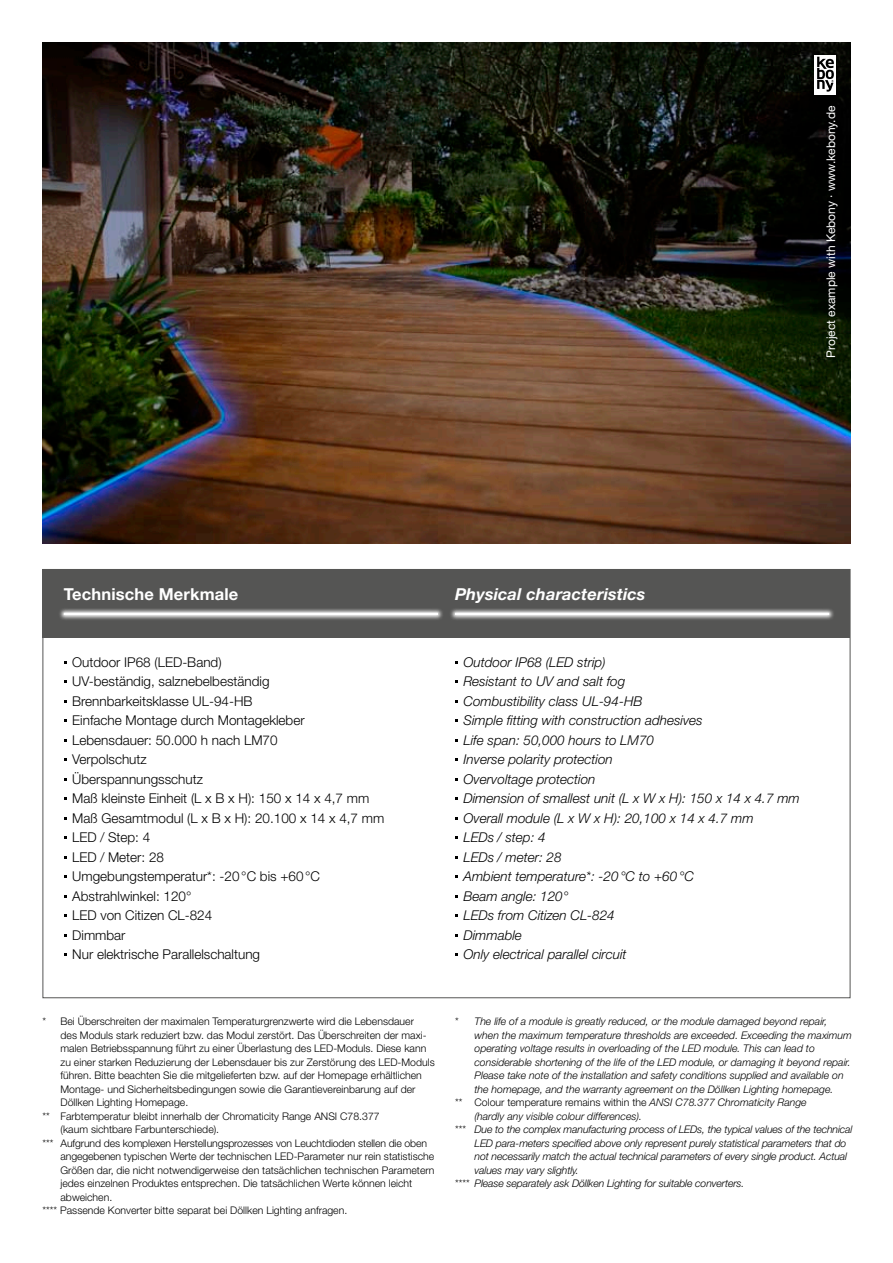
<style>
.page{position:relative;width:893px;height:1263px;background:#fff}
.page>*{position:absolute;margin:0;border:0;box-sizing:border-box;transform-origin:0 0}
.t1{font:italic 700 16.5px "Helvetica Neue LT Std";letter-spacing:.01em;color:#fff}
.t2{font:700 16.5px "Helvetica Neue LT Std";letter-spacing:.01em;color:#fff}
.t3{font:italic 300 13.5px/19.5px "Helvetica Neue LT Std";color:#000}
.t4{font:300 13.5px/19.5px "Helvetica Neue LT Std";color:#000}
.t5{font:12px "Helvetica Neue LT Std";color:#fff}
.t6{font:300 10.5px "Helvetica Neue LT Std";color:#000}
.t7{font:italic 300 10.5px "Helvetica Neue LT Std";color:#000}
.s1{font-style:normal}
.s2{font-style:italic}
</style>
<div class="page">
<img style="left:43px;top:43px;width:807px;height:501px">
<div style="left:43px;top:569px;width:807px;height:68px;background:#555554"></div>
<svg style="left:59px;top:609px;width:384px;height:11px;background:#9d9d9c"></svg>
<hr style="left:64px;top:613px;width:374px;height:2px;background:#fff">
<svg style="left:450px;top:609px;width:384px;height:11px;background:#9d9d9c"></svg>
<hr style="left:455px;top:613px;width:374px;height:2px;background:#fff">
<div style="left:815px;top:55px;width:21px;height:40px;background:#fff"></div>
<svg style="left:817px;top:57px;width:17px;height:35px"></svg>
<p class="t5" style="left:823px;top:358px;width:254px;rotate:-90deg">Project example with Kebony · www.kebony.de</p>
<h1 class="t2" style="left:64px;top:584px;width:176px">Technische Merkmale</h1>
<h1 class="t1" style="left:455px;top:584px;width:192px">Physical characteristics</h1>
<p class="t4" style="left:72px;top:652px;width:314px">Outdoor IP68 (LED-Band)<br>UV-beständig, salznebelbeständig<br>Brennbarkeitsklasse UL-94-HB<br>Einfache Montage durch Montagekleber<br>Lebensdauer: 50.000 h nach LM70<br>Verpolschutz<br>Überspannungsschutz<br>Maß kleinste Einheit (L x B x H): 150 x 14 x 4,7 mm<br>Maß Gesamtmodul (L x B x H): 20.100 x 14 x 4,7 mm<br>LED / Step: 4<br>LED / Meter: 28<br>Umgebungstemperatur*: -20°C bis +60°C<br>Abstrahlwinkel: 120°<br>LED von Citizen CL-824<br>Dimmbar<br>Nur elektrische Parallelschaltung</p>
<p class="t3" style="left:463px;top:652px;width:338px">Outdoor IP68 (LED strip)<br>Resistant to UV and salt fog<br>Combustibility class UL-94-HB<br>Simple fitting with construction adhesives<br>Life span: 50,000 hours to LM70<br>Inverse polarity protection<br>Overvoltage protection<br>Dimension of smallest unit (L x W x H): 150 x 14 x 4.7 mm<br>Overall module (L x W x H): 20,100 x 14 x 4.7 mm<br>LEDs / step: 4<br>LEDs / meter: 28<br>Ambient temperature*: -20°C to +60°C<br>Beam angle: 120°<br>LEDs from Citizen CL-824<br>Dimmable<br>Only electrical parallel circuit</p>
<p class="t6" style="left:43px;top:1015px;width:373px">* Bei Überschreiten der maximalen Temperaturgrenzwerte wird die Lebensdauer</p>
<p class="t6" style="left:61px;top:1028px;width:367px">des Moduls stark reduziert bzw. das Modul zerstört. Das Überschreiten der maxi-</p>
<p class="t6" style="left:61px;top:1042px;width:367px">malen Betriebsspannung führt zu einer Überlastung des LED-Moduls. Diese kann</p>
<p class="t6" style="left:61px;top:1055px;width:376px">zu einer starken Reduzierung der Lebensdauer bis zur Zerstörung des LED-Moduls</p>
<p class="t6" style="left:61px;top:1069px;width:363px">führen. Bitte beachten Sie die mitgelieferten bzw. auf der Homepage erhältlichen</p>
<p class="t6" style="left:61px;top:1082px;width:356px">Montage- und Sicherheitsbedingungen sowie die Garantievereinbarung auf der</p>
<p class="t6" style="left:61px;top:1096px;width:129px">Döllken Lighting Homepage.</p>
<p class="t6" style="left:43px;top:1109px;width:339px">** Farbtemperatur bleibt innerhalb der Chromaticity Range ANSI C78.377</p>
<p class="t6" style="left:61px;top:1123px;width:160px">(kaum sichtbare Farbunterschiede).</p>
<p class="t6" style="left:43px;top:1136px;width:386px">*** Aufgrund des komplexen Herstellungsprozesses von Leuchtdioden stellen die oben</p>
<p class="t6" style="left:61px;top:1150px;width:375px">angegebenen typischen Werte der technischen LED-Parameter nur rein statistische</p>
<p class="t6" style="left:61px;top:1163px;width:376px">Größen dar, die nicht notwendigerweise den tatsächlichen technischen Parametern</p>
<p class="t6" style="left:61px;top:1177px;width:353px">jedes einzelnen Produktes entsprechen. Die tatsächlichen Werte können leicht</p>
<p class="t6" style="left:61px;top:1190px;width:53px">abweichen.</p>
<p class="t6" style="left:43px;top:1204px;width:306px">**** Passende Konverter bitte separat bei Döllken Lighting anfragen.</p>
<p class="t7" style="left:455px;top:1015px;width:374px"><span class="s1">*</span> The life of a module is greatly reduced, or the module damaged beyond repair,</p>
<p class="t7" style="left:474px;top:1029px;width:379px">when the maximum temperature thresholds are exceeded. Exceeding the maximum</p>
<p class="t7" style="left:474px;top:1042px;width:342px">operating voltage results in overloading of the LED module. This can lead to</p>
<p class="t7" style="left:474px;top:1056px;width:378px">considerable shortening of the life of the LED module, or damaging it beyond repair.</p>
<p class="t7" style="left:474px;top:1069px;width:371px">Please take note of the installation and safety conditions supplied and available on</p>
<p class="t7" style="left:474px;top:1083px;width:360px">the homepage, and the warranty agreement on the Döllken Lighting homepage.</p>
<p class="t6" style="left:455px;top:1096px;width:353px">** Colour temperature remains within the <span class="s2">ANSI C78.377 Chromaticity Range</span></p>
<p class="t7" style="left:474px;top:1110px;width:169px">(hardly any visible colour differences).</p>
<p class="t7" style="left:455px;top:1123px;width:399px"><span class="s1">***</span> Due to the complex manufacturing process of LEDs, the typical values of the technical</p>
<p class="t7" style="left:474px;top:1137px;width:373px">LED para-meters specified above only represent purely statistical parameters that do</p>
<p class="t7" style="left:474px;top:1150px;width:374px">not necessarily match the actual technical parameters of every single product. Actual</p>
<p class="t7" style="left:474px;top:1164px;width:106px">values may vary slightly.</p>
<p class="t7" style="left:455px;top:1177px;width:291px"><span class="s1">****</span> Please separately ask Döllken Lighting for suitable converters.</p>
</div>
